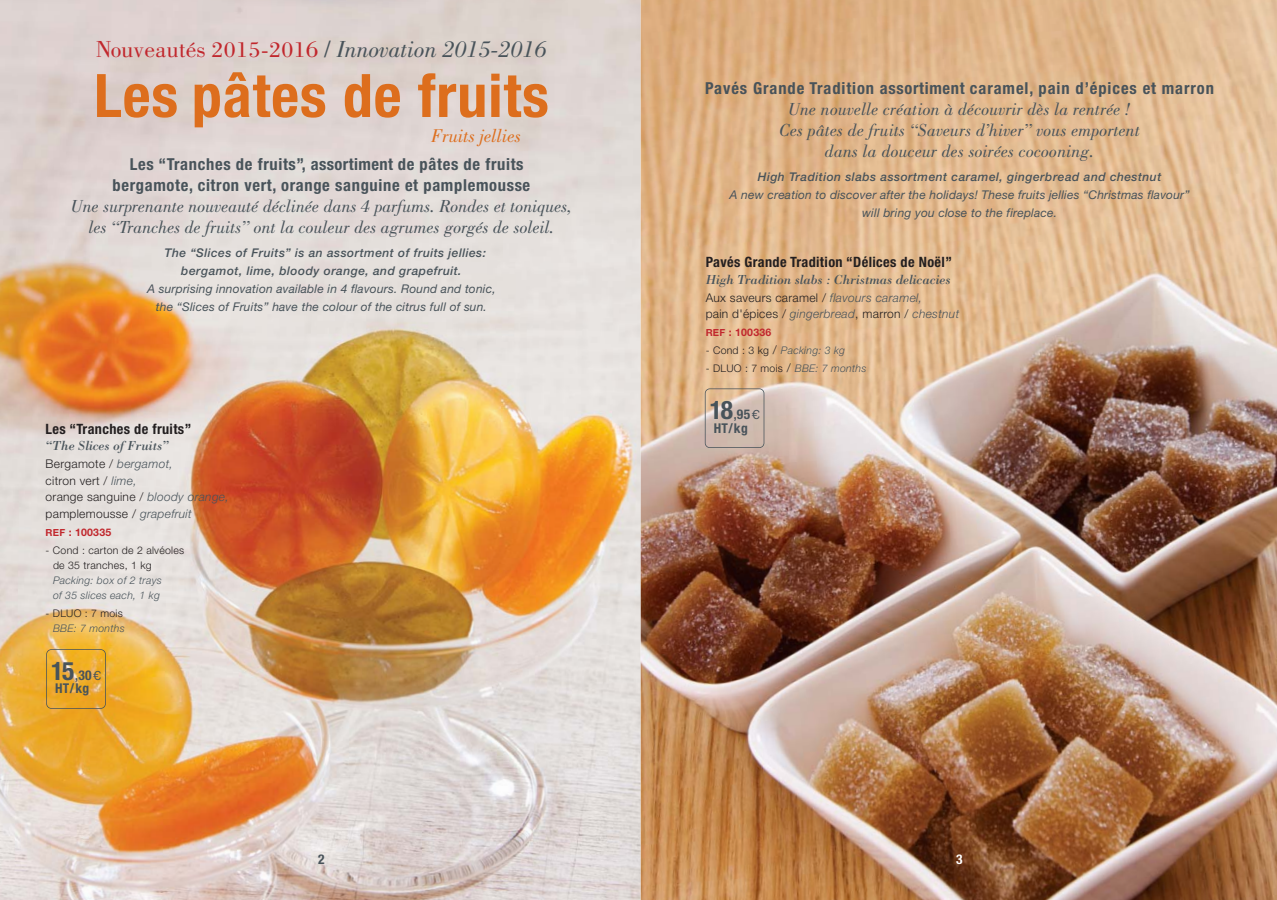
<style>
.page{position:relative;width:1277px;height:900px;background:#fff}
.page>*{position:absolute;margin:0;border:0;box-sizing:border-box;transform-origin:0 0}
.t1{font:700 condensed 60px "Helvetica Neue";letter-spacing:.015em;color:#dd6e1d}
.t2{font:700 condensed 25.5px "Helvetica Neue";color:#48535a}
.t3{font:italic 24px "Bodoni";color:#48535a}
.t4{font:italic 19.05px "Bodoni";color:#dd6e1d}
.t5{font:italic 18px/21px "Bodoni";color:#48535a;text-align:center}
.t6{font:700 condensed 16.5px/21px "Helvetica Neue";letter-spacing:.04em;color:#48535a}
.t7{font:700 condensed 14.25px "Helvetica Neue";letter-spacing:.025em;color:#231f20}
.t8{font:italic 13.5px "Bodoni";letter-spacing:-.005em;color:#48535a}
.t9{font:700 condensed 13.5px "Helvetica Neue";letter-spacing:.025em;color:#48535a}
.t10{font:700 condensed 13.5px "Helvetica Neue";color:#fff}
.t11{font:italic 12px/18px "Helvetica Neue";letter-spacing:.015em;color:#48535a;text-align:center}
.t12{font:300 12px/16.5px "Helvetica Neue";letter-spacing:.025em;color:#231f20}
.t13{font:italic 500 12px/18px "Helvetica Neue";letter-spacing:.04em;color:#48535a}
.t14{font:300 10.5px/15px "Helvetica Neue";letter-spacing:.025em;color:#231f20}
.t15{font:italic 300 10.5px/15px "Helvetica Neue";letter-spacing:.025em;color:#48535a}
.t16{font:700 10.5px "Helvetica Neue";letter-spacing:.025em;color:#c1272d}
.s1{font-style:normal;color:#c1272d}
.s2{font-style:normal;font-size:22.5px;color:#c1272d}
.s3{font-style:normal}
.s4{font-style:italic;color:#48535a}
.s5{font-size:9.75px}
.s6{font-size:12px}
.s7{font-size:13.5px}
.s8{font-family:"Franklin Gothic";font-weight:400;font-stretch:normal;font-size:13.5px}
.s9{font-style:normal;color:#231f20}
.s10{font-style:normal;font-size:12px;color:#231f20}
</style>
<div class="page">
<img style="left:0;top:0;width:1276px;height:900px">
<div style="left:46px;top:649px;width:60px;height:60px;border:2px solid #48535a;border-radius:5px"></div>
<div style="left:704px;top:388px;width:60px;height:60px;border:2px solid #48535a;border-radius:5px"></div>
<h3 class="t3" style="left:96px;top:36px;width:452px"><span class="s1">Nouveautés</span> <span class="s2">2015-201</span><span class="s1">6</span> <span class="s3">/</span> Innovation 2015-2016</h3>
<h1 class="t1" style="left:94px;top:46px;width:456px">Les pâtes de fruits</h1>
<p class="t4" style="left:431px;top:126px;width:92px">Fruits jellies</p>
<p class="t6" style="left:113px;top:152px;width:419px;text-indent:17px">Les “Tranches de fruits”, assortiment de pâtes de fruits bergamote, citron vert, orange sanguine et pamplemousse</p>
<p class="t5" style="left:71px;top:195px;width:503px">Une surprenante nouveauté déclinée dans 4 parfums. Rondes et toniques, les “Tranches de fruits” ont la couleur des agrumes gorgés de soleil.</p>
<p class="t13" style="left:181px;top:243px;width:306px;text-indent:-17px">The “Slices of Fruits” is an assortment of fruits jellies: bergamot, lime, bloody orange, and grapefruit.</p>
<p class="t11" style="left:147px;top:279px;width:350px">A surprising innovation available in 4 flavours. Round and tonic, the “Slices of Fruits” have the colour of the citrus full of sun.</p>
<p class="t7" style="left:46px;top:417px;width:147px">Les “Tranches de fruits”</p>
<p class="t8" style="left:46px;top:437px;width:125px">“The Slices of Fruits”</p>
<p class="t12" style="left:46px;top:455px;width:185px">Bergamote / <span class="s4">bergamot,<br></span>citron vert / <span class="s4">lime,<br></span>orange sanguine / <span class="s4">bloody orange, </span>pamplemousse / <span class="s4">grapefruit</span></p>
<p class="t16" style="left:46px;top:525px;width:67px"><span class="s5">REF</span> : 100335</p>
<p class="t14" style="left:53px;top:542px;width:133px;text-indent:-7px">- Cond : carton de 2 alvéoles de 35 tranches, 1 kg</p>
<p class="t15" style="left:53px;top:572px;width:110px">Packing: box of 2 trays of 35 slices each, 1 kg</p>
<p class="t14" style="left:46px;top:605px;width:79px">- DLUO : 7 mois</p>
<p class="t15" style="left:53px;top:620px;width:73px">BBE: 7 months</p>
<h2 class="t2" style="left:51px;top:649px;width:52px">15<span class="s6">,</span><span class="s7">30</span><span class="s8">€</span></h2>
<p class="t9" style="left:55px;top:677px;width:36px">HT/kg</p>
<p class="t6" style="left:705px;top:76px;width:510px">Pavés Grande Tradition assortiment caramel, pain d’épices et marron</p>
<p class="t5" style="left:779px;top:98px;width:362px">Une nouvelle création à découvrir dès la rentrée !<br>Ces pâtes de fruits “Saveurs d’hiver” vous emportent dans la douceur des soirées cocooning.</p>
<p class="t13" style="left:758px;top:167px;width:405px">High Tradition slabs assortment caramel, gingerbread and chestnut</p>
<p class="t11" style="left:729px;top:185px;width:461px">A new creation to discover after the holidays! These fruits jellies “Christmas flavour” will bring you close to the fireplace.</p>
<p class="t7" style="left:705px;top:250px;width:248px">Pavés Grande Tradition “Délices de Noël”</p>
<p class="t8" style="left:705px;top:271px;width:246px">High Tradition slabs : Christmas delicacies</p>
<p class="t12" style="left:705px;top:289px;width:255px">Aux saveurs caramel / <span class="s4">flavours caramel,<br></span>pain d'épices / <span class="s4">gingerbread</span>, marron / <span class="s4">chestnut</span></p>
<p class="t16" style="left:705px;top:326px;width:67px"><span class="s5">REF</span> : 100336</p>
<p class="t15" style="left:705px;top:343px;width:141px"><span class="s9">- Cond : 3 kg</span> <span class="s10">/</span> Packing: 3 kg</p>
<p class="t14" style="left:705px;top:360px;width:162px">- DLUO : 7 mois <span class="s6">/</span> <span class="s4">BBE: 7 months</span></p>
<h2 class="t2" style="left:710px;top:389px;width:52px">18<span class="s6">,</span><span class="s7">95</span><span class="s8">€</span></h2>
<p class="t9" style="left:713px;top:416px;width:36px">HT/kg</p>
<p class="t9" style="left:318px;top:848px;width:8px">2</p>
<p class="t10" style="left:956px;top:848px;width:8px">3</p>
</div>
